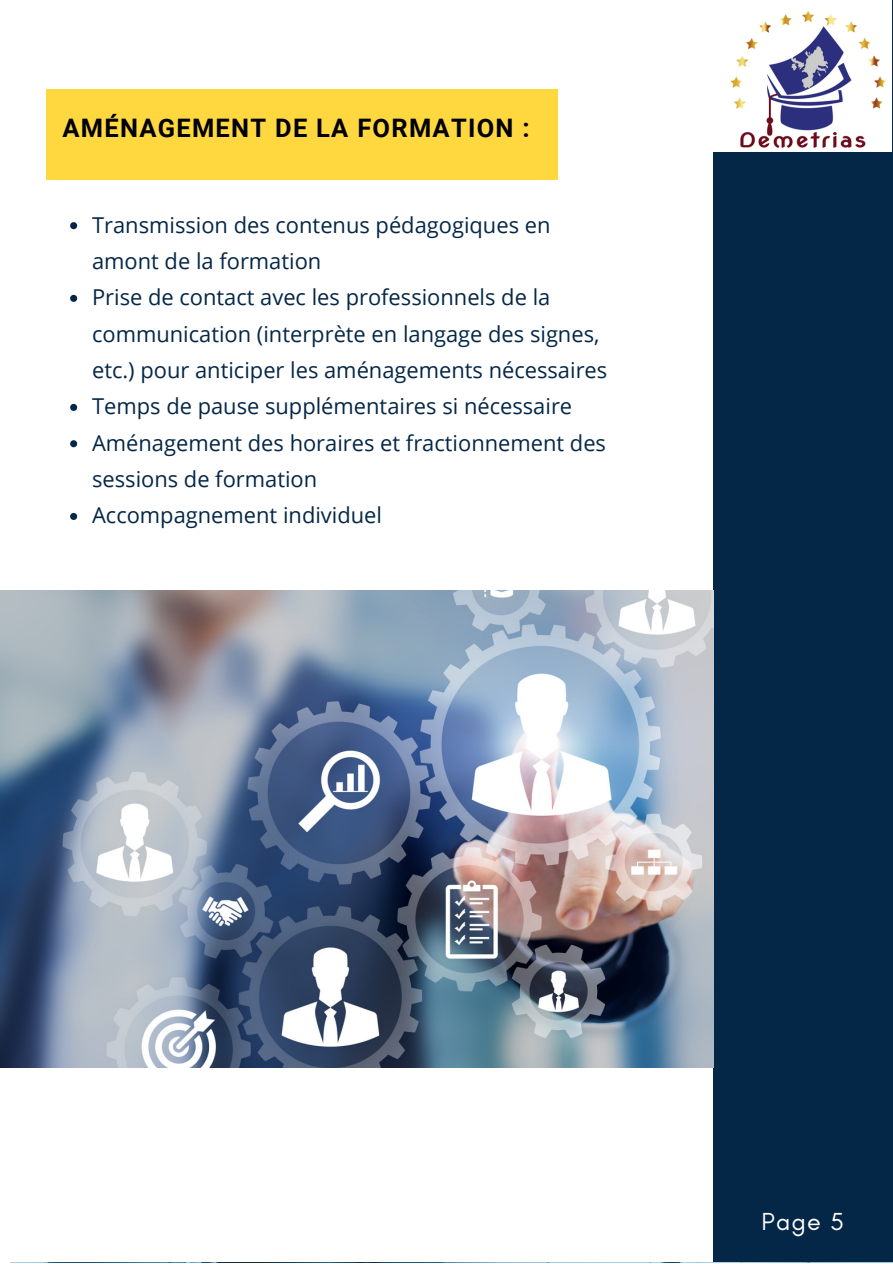
<style>
.page{position:relative;width:893px;height:1264px;background:#fff}
.page>*{position:absolute;margin:0;border:0;box-sizing:border-box;transform-origin:0 0}
.t1{font:700 25.5px "Roboto";letter-spacing:.05em;color:#000}
.t2{font:25.05px "Glacial Indifference";color:#fff}
.t3{font:21.9px/36.3px "Open Sans";color:#052747}
</style>
<div class="page">
<div style="left:713px;top:0;width:179px;height:1262px;background:#052747"></div>
<img style="left:713px;top:0;width:178px;height:152px">
<img style="left:11px;top:1262px;width:881px;height:1px">
<img style="left:0;top:590px;width:713px;height:477px">
<svg style="left:70px;top:222px;width:7px;height:7px"></svg>
<svg style="left:70px;top:295px;width:7px;height:7px"></svg>
<svg style="left:70px;top:404px;width:7px;height:7px"></svg>
<svg style="left:70px;top:440px;width:7px;height:7px"></svg>
<svg style="left:70px;top:513px;width:7px;height:7px"></svg>
<div style="left:46px;top:89px;width:512px;height:90px;background:#ffd840"></div>
<p class="t1" style="left:62px;top:114px;width:468px">AMÉNAGEMENT DE LA FORMATION :</p>
<p class="t3" style="left:92px;top:206px;width:460px">Transmission des contenus pédagogiques en amont de la formation</p>
<p class="t3" style="left:92px;top:279px;width:516px">Prise de contact avec les professionnels de la communication (interprète en langage des signes, etc.) pour anticiper les aménagements nécessaires</p>
<p class="t3" style="left:92px;top:388px;width:481px">Temps de pause supplémentaires si nécessaire</p>
<p class="t3" style="left:92px;top:424px;width:515px">Aménagement des horaires et fractionnement des sessions de formation</p>
<p class="t3" style="left:92px;top:497px;width:291px">Accompagnement individuel</p>
<p class="t2" style="left:761px;top:1206px;width:84px">Page 5</p>
</div>
